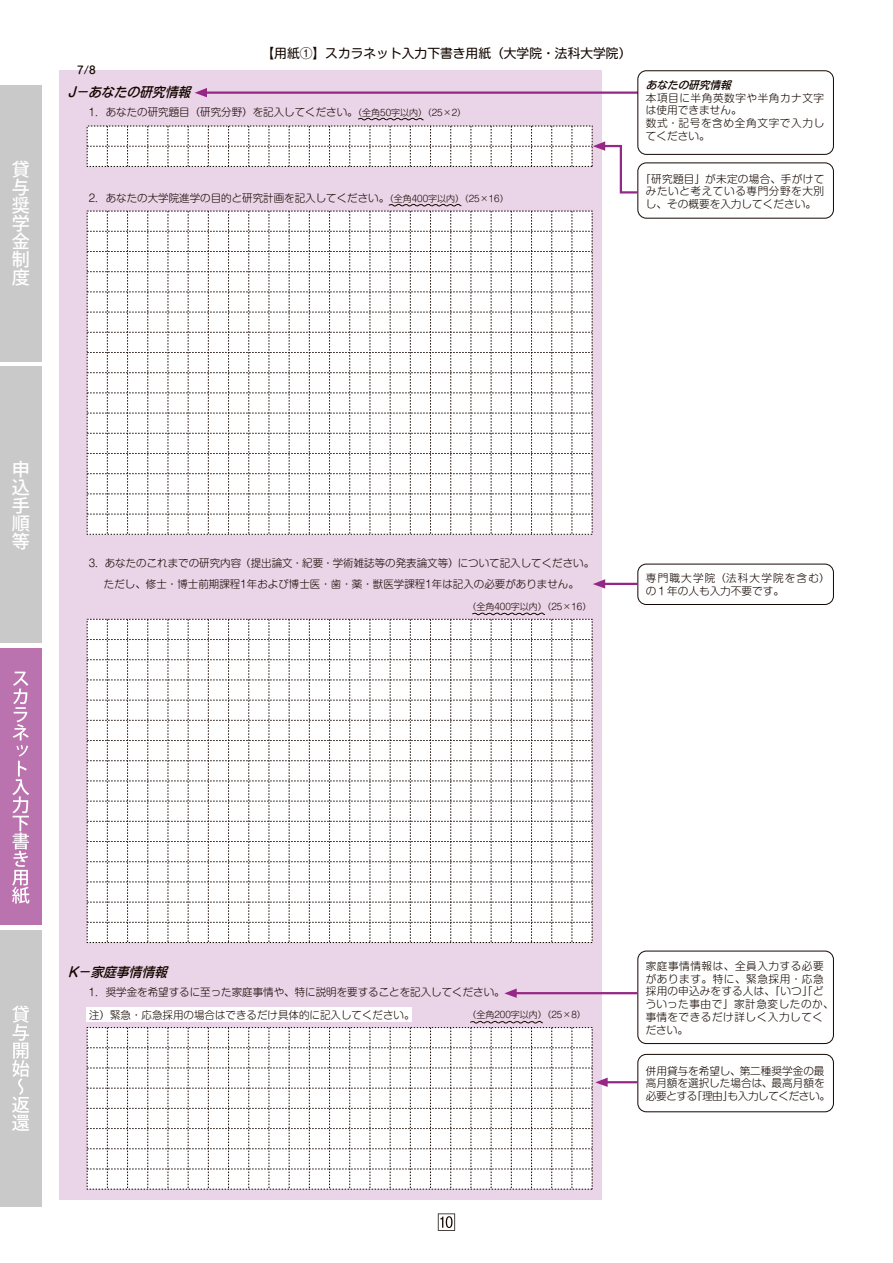
<style>
.page{position:relative;width:893px;height:1263px;background:#fff}
.page>*{position:absolute;margin:0;border:0;box-sizing:border-box;transform-origin:0 0}
.t1{font:500 18px "Koz Go Pro";color:#fff}
.t2{font:italic 500 13.2px "Shin M Go Pro";color:#140700}
.t3{font:12.75px "Shin M Go Pro";color:#140700}
.t4{font:300 10.65px/12.8px "Shin M Go Pro";letter-spacing:.05em;color:#140700}
.t5{font:300 10.65px/12.8px "Shin M Go Pro";letter-spacing:.015em;color:#140700;text-align:center}
.t6{font:300 10.65px/12.8px "Shin M Go Pro";letter-spacing:-.005em;color:#140700}
.t7{font:300 10.65px/12.8px "Shin M Go Pro";letter-spacing:.105em;color:#140700}
.t8{font:italic 500 10.65px "Shin M Go Pro";color:#140700}
.t9{font:300 10.5px/21.5px "Shin M Go Pro";color:#140700}
.t10{font:500 10.5px "Shin M Go Pro";color:#140700}
.t11{font:300 9px "Shin M Go Pro";color:#140700}
.s1{font-size:9px}
</style>
<div class="page">
<div style="left:59px;top:71px;width:542px;height:1129px;background:#ead4e7"></div>
<div style="left:86px;top:1007px;width:326px;height:15px;background:#fff"></div>
<div style="left:638px;top:163px;width:196px;height:55px;border:1px solid #140700;border-radius:9px"></div>
<div style="left:638px;top:564px;width:196px;height:41px;border:1px solid #140700;border-radius:9px"></div>
<hr style="left:604px;top:583px;width:34px;height:2px;background:#962885">
<svg style="left:593px;top:579px;width:12px;height:10px"></svg>
<hr style="left:206px;top:91px;width:432px;height:3px;background:#962885">
<svg style="left:195px;top:88px;width:12px;height:9px"></svg>
<div style="left:638px;top:951px;width:196px;height:93px;border:1px solid #140700;border-radius:9px"></div>
<div style="left:638px;top:1054px;width:196px;height:58px;border:1px solid #140700;border-radius:9px"></div>
<hr style="left:515px;top:992px;width:123px;height:2px;background:#962885">
<svg style="left:504px;top:988px;width:13px;height:10px"></svg>
<hr style="left:606px;top:1081px;width:32px;height:2px;background:#962885">
<svg style="left:87px;top:116px;width:553px;height:79px"></svg>
<svg style="left:87px;top:203px;width:505px;height:331px;background:#f3f1f2"></svg>
<svg style="left:87px;top:612px;width:505px;height:330px;background:#f3f2f2"></svg>
<svg style="left:87px;top:1019px;width:521px;height:170px;background:#f2f0f1"></svg>
<div style="left:638px;top:70px;width:196px;height:85px;border:1px solid #140700;border-radius:9px"></div>
<svg style="left:438px;top:1213px;width:17px;height:18px"></svg>
<div style="left:0;top:85px;width:41px;height:276px;background:#c9c9ca"></div>
<div style="left:0;top:367px;width:41px;height:276px;background:#c9c9ca"></div>
<div style="left:0;top:648px;width:41px;height:277px;background:#bb73af"></div>
<svg style="left:12px;top:671px;width:18px;height:233px"></svg>
<div style="left:0;top:930px;width:41px;height:276px;background:#c9c9ca"></div>
<svg style="left:12px;top:1006px;width:17px;height:125px"></svg>
<h1 class="t1" style="left:12px;top:158px;width:20px">貸</h1>
<h1 class="t1" style="left:12px;top:176px;width:20px">与</h1>
<h1 class="t1" style="left:12px;top:194px;width:20px">奨</h1>
<h1 class="t1" style="left:12px;top:212px;width:20px">学</h1>
<h1 class="t1" style="left:12px;top:230px;width:20px">金</h1>
<h1 class="t1" style="left:12px;top:248px;width:20px">制</h1>
<h1 class="t1" style="left:12px;top:266px;width:20px">度</h1>
<p class="t3" style="left:261px;top:43px;width:371px">【用紙①】スカラネット入力下書き用紙（大学院・法科大学院）</p>
<p class="t10" style="left:77px;top:62px;width:20px">7/8</p>
<p class="t2" style="left:68px;top:82px;width:129px">J－あなたの研究情報</p>
<p class="t9" style="left:68px;top:101px;width:400px">　　1．あなたの研究題目（研究分野）を記入してください。<span class="s1">（全角50字以内）（25×2）</span></p>
<p class="t9" style="left:68px;top:186px;width:442px">　　2．あなたの大学院進学の目的と研究計画を記入してください。<span class="s1">（全角400字以内）（25×16）</span></p>
<p class="t8" style="left:646px;top:76px;width:90px">あなたの研究情報</p>
<p class="t4" style="left:646px;top:90px;width:180px">本項目に半角英数字や半角カナ文字は使用できません。<br>数式・記号を含め全角文字で入力してください。</p>
<p class="t5" style="left:641px;top:171px;width:185px">「研究題目」が未定の場合、手がけてみたいと考えている専門分野を大別し、その概要を入力してください。</p>
<h1 class="t1" style="left:12px;top:458px;width:20px">申</h1>
<h1 class="t1" style="left:12px;top:476px;width:20px">込</h1>
<h1 class="t1" style="left:12px;top:494px;width:20px">手</h1>
<h1 class="t1" style="left:12px;top:512px;width:20px">順</h1>
<h1 class="t1" style="left:12px;top:530px;width:20px">等</h1>
<p class="t9" style="left:104px;top:551px;width:492px;text-indent:-36px">　　3．あなたのこれまでの研究内容（提出論文・紀要・学術雑誌等の発表論文等）について記入してください。ただし、修士・博士前期課程1年および博士医・歯・薬・獣医学課程1年は記入の必要がありません。</p>
<p class="t11" style="left:467px;top:599px;width:125px">（全角400字以内）（25×16）</p>
<p class="t7" style="left:646px;top:571px;width:185px">専門職大学院（法科大学院を含む）の１年の人も入力不要です。</p>
<p class="t2" style="left:68px;top:961px;width:106px">K－家庭事情情報</p>
<p class="t9" style="left:68px;top:980px;width:438px">　　1．奨学金を希望するに至った家庭事情や、特に説明を要することを記入してください。</p>
<p class="t5" style="left:89px;top:1007px;width:327px">注）緊急・応急採用の場合はできるだけ具体的に記入してください。</p>
<p class="t11" style="left:467px;top:1007px;width:120px">（全角200字以内）（25×8）</p>
<p class="t4" style="left:646px;top:958px;width:190px">家庭事情情報は、全員入力する必要があります。特に、緊急採用・応急採用の申込みをする人は､「いつ｣｢どういった事由で」家計急変したのか、事情をできるだけ詳しく入力してください。</p>
<p class="t6" style="left:646px;top:1063px;width:186px">併用貸与を希望し、第二種奨学金の最高月額を選択した場合は、最高月額を必要とする「理由」も入力してください。</p>
</div>
